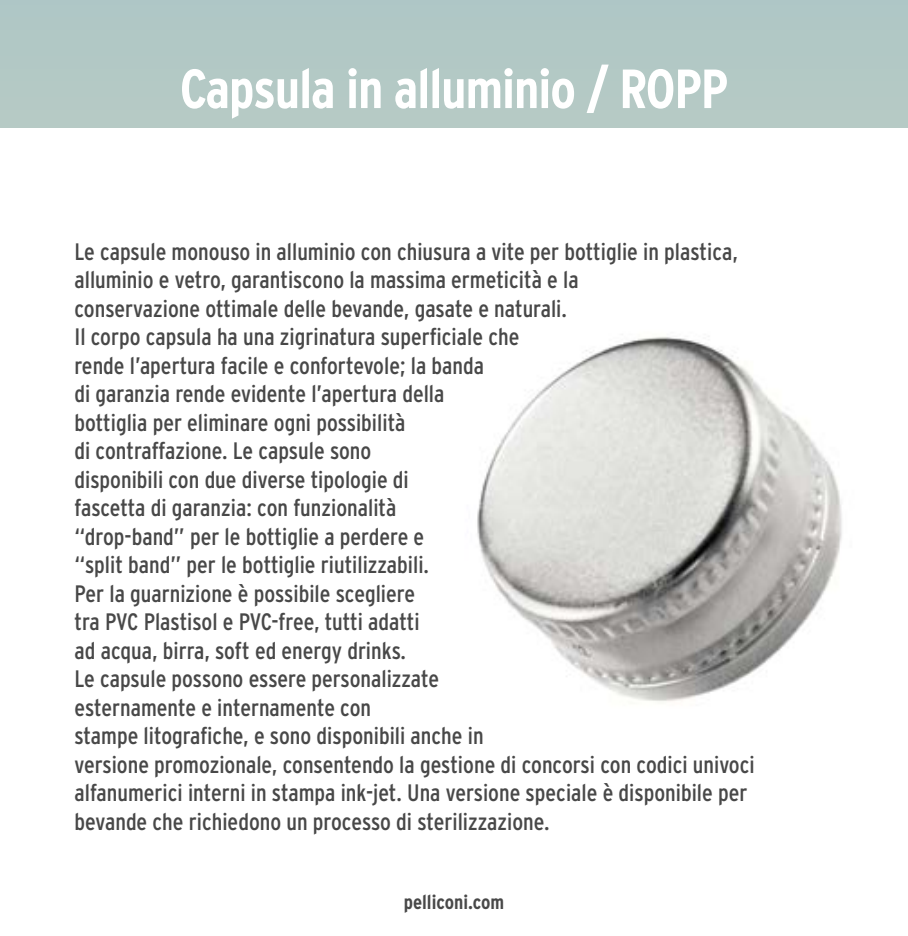
<style>
.page{position:relative;width:908px;height:936px;background:#fff}
.page>*{position:absolute;margin:0;border:0;box-sizing:border-box;transform-origin:0 0}
.t1{font:700 condensed 55px "Interstate";letter-spacing:-.02em;color:#fff}
.t2{font:condensed 23.75px/28.5px "Interstate";color:#484848}
.t3{font:700 condensed 20px "Interstate";color:#484848}
</style>
<div class="page">
<div style="left:0;top:0;width:907px;height:128px;background:#b2c8c5"></div>
<img style="left:477px;top:336px;width:365px;height:366px">
<h1 class="t1" style="left:180px;top:58px;width:549px">Capsula in alluminio / ROPP</h1>
<p class="t2" style="left:74px;top:237px;width:681px">Le capsule monouso in alluminio con chiusura a vite per bottiglie in plastica, alluminio e vetro, garantiscono la massima ermeticità e la<br>conservazione ottimale delle bevande, gasate e naturali.<br>Il corpo capsula ha una zigrinatura superficiale che<br>rende l’apertura facile e confortevole; la banda<br>di garanzia rende evidente l’apertura della<br>bottiglia per eliminare ogni possibilità<br>di contraffazione. Le capsule sono<br>disponibili con due diverse tipologie di<br>fascetta di garanzia: con funzionalità<br>“drop-band” per le bottiglie a perdere e<br>“split band” per le bottiglie riutilizzabili.<br>Per la guarnizione è possibile scegliere<br>tra PVC Plastisol e PVC-free, tutti adatti<br>ad acqua, birra, soft ed energy drinks.<br>Le capsule possono essere personalizzate<br>esternamente e internamente con<br>stampe litografiche, e sono disponibili anche in<br>versione promozionale, consentendo la gestione di concorsi con codici univoci alfanumerici interni in stampa ink-jet. Una versione speciale è disponibile per bevande che richiedono un processo di sterilizzazione.</p>
<p class="t3" style="left:403px;top:891px;width:102px">pelliconi.com</p>
</div>
